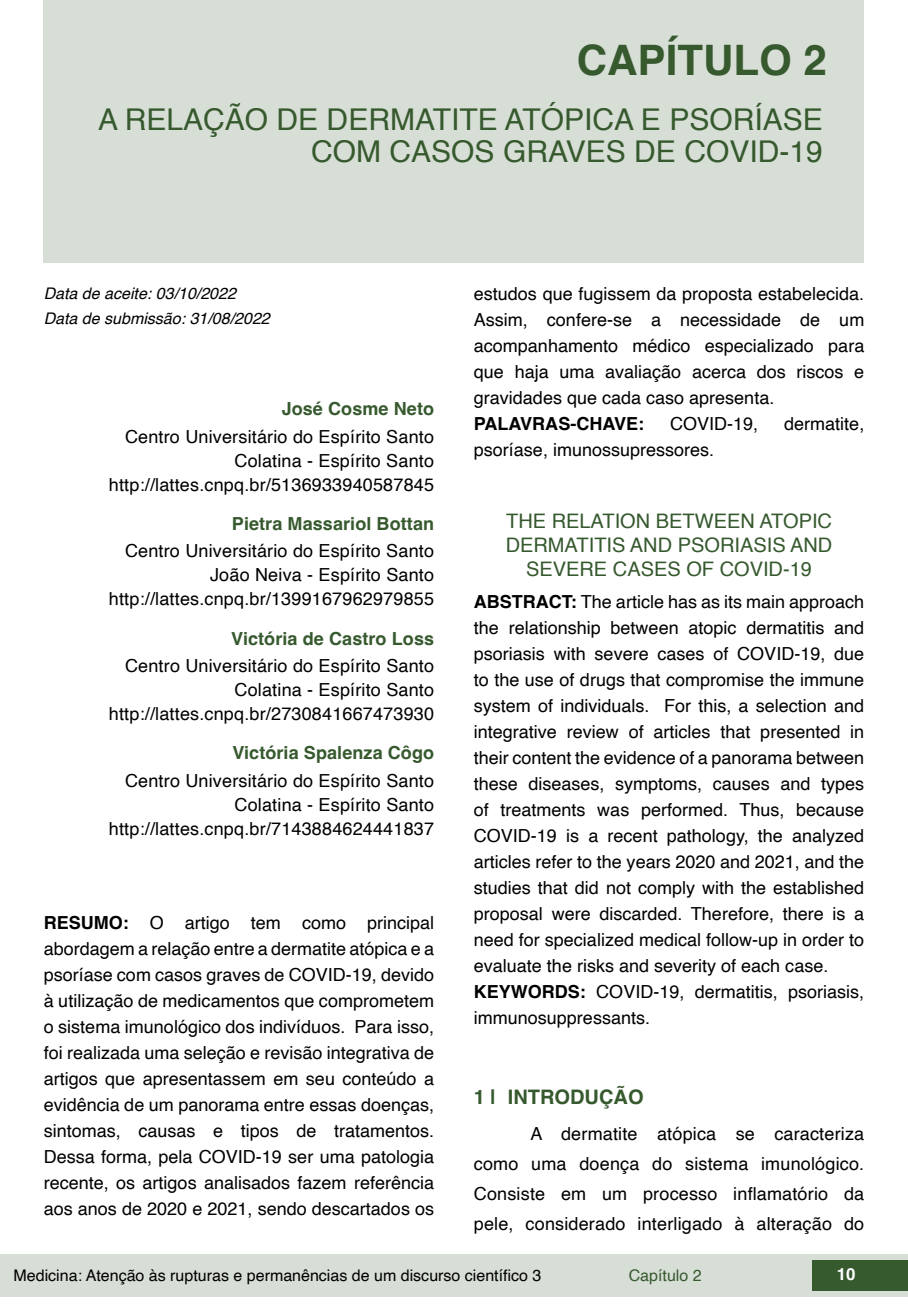
<style>
.page{position:relative;width:908px;height:1304px;background:#fff}
.page>*{position:absolute;margin:0;border:0;box-sizing:border-box;transform-origin:0 0}
.t1{font:700 42px "Helvetica";color:#36592e}
.t2{font:30px/32px "Helvetica";color:#36592e;text-align:right}
.t3{font:20px/24px "Helvetica";color:#36592e;text-align:center}
.t4{font:700 20px "Helvetica";color:#36592e}
.t5{font:18px/26px "Helvetica";color:#000;text-align:right}
.t6{font:700 18px "Helvetica";letter-spacing:.005em;color:#36592e}
.t7{font:700 18px "Helvetica";color:#000}
.t8{font:700 16.8px "Helvetica";color:#fff}
.t9{font:16px "Helvetica";color:#000}
.t10{font:italic 16px "Helvetica";color:#000}
.t11{font:16px "Helvetica";color:#36592e}
.s1{font-weight:700}
</style>
<div class="page">
<div style="left:0;top:1254px;width:906px;height:43px;background:#d7ded5"></div>
<div style="left:812px;top:1261px;width:95px;height:30px;background:#36592e"></div>
<div style="left:44px;top:0;width:819px;height:263px;background:#d7ded5"></div>
<h1 class="t1" style="left:576px;top:35px;width:251px">CAPÍTULO 2</h1>
<h2 class="t2" style="left:98px;top:104px;width:726px">A RELAÇÃO DE DERMATITE ATÓPICA E PSORÍASE<br>COM CASOS GRAVES DE COVID-19</h2>
<p class="t10" style="left:44px;top:280px;width:194px">Data de aceite: 03/10/2022</p>
<p class="t10" style="left:44px;top:306px;width:227px">Data de submissão: 31/08/2022</p>
<p class="t6" style="left:281px;top:398px;width:154px">José Cosme Neto</p>
<p class="t5" style="left:109px;top:425px;width:326px;line-height:24px">Centro Universitário do Espírito Santo<br>Colatina - Espírito Santo http://lattes.cnpq.br/5136933940587845</p>
<p class="t6" style="left:232px;top:513px;width:204px">Pietra Massariol Bottan</p>
<p class="t5" style="left:109px;top:540px;width:326px;line-height:24px">Centro Universitário do Espírito Santo<br>João Neiva - Espírito Santo http://lattes.cnpq.br/1399167962979855</p>
<p class="t6" style="left:231px;top:627px;width:204px">Victória de Castro Loss</p>
<p class="t5" style="left:109px;top:654px;width:326px;line-height:24px">Centro Universitário do Espírito Santo<br>Colatina - Espírito Santo http://lattes.cnpq.br/2730841667473930</p>
<p class="t6" style="left:232px;top:742px;width:203px">Victória Spalenza Côgo</p>
<p class="t5" style="left:109px;top:769px;width:326px;line-height:24px">Centro Universitário do Espírito Santo<br>Colatina - Espírito Santo http://lattes.cnpq.br/7143884624441837</p>
<p class="t5" style="left:44px;top:910px;width:392px;text-align:justify"><span class="s1">RESUMO:</span> O artigo tem como principal abordagem a relação entre a dermatite atópica e a psoríase com casos graves de COVID-19, devido à utilização de medicamentos que comprometem o sistema imunológico dos indivíduos. Para isso, foi realizada uma seleção e revisão integrativa de artigos que apresentassem em seu conteúdo a evidência de um panorama entre essas doenças, sintomas, causas e tipos de tratamentos.<br>Dessa forma, pela COVID-19 ser uma patologia recente, os artigos analisados fazem referência aos anos de 2020 e 2021, sendo descartados os</p>
<p class="t5" style="left:473px;top:281px;width:392px;text-align:justify">estudos que fugissem da proposta estabelecida.<br>Assim, confere-se a necessidade de um acompanhamento médico especializado para que haja uma avaliação acerca dos riscos e gravidades que cada caso apresenta.</p>
<p class="t7" style="left:473px;top:413px;width:172px">PALAVRAS-CHAVE:</p>
<p class="t5" style="left:669px;top:411px;width:90px">COVID-19,</p>
<p class="t5" style="left:783px;top:411px;width:82px">dermatite,</p>
<p class="t5" style="left:473px;top:437px;width:242px">psoríase, imunossupressores.</p>
<p class="t3" style="left:505px;top:510px;width:328px">THE RELATION BETWEEN ATOPIC<br>DERMATITIS AND PSORIASIS AND<br>SEVERE CASES OF COVID-19</p>
<p class="t5" style="left:473px;top:589px;width:392px;text-align:left"><span class="s1">ABSTRACT:</span> The article has as its main approach the relationship between atopic dermatitis and psoriasis with severe cases of COVID-19, due to the use of drugs that compromise the immune system of individuals. For this, a selection and integrative review of articles that presented in their content the evidence of a panorama between these diseases, symptoms, causes and types of treatments was performed. Thus, because COVID-19 is a recent pathology, the analyzed articles refer to the years 2020 and 2021, and the studies that did not comply with the established proposal were discarded. Therefore, there is a need for specialized medical follow-up in order to evaluate the risks and severity of each case.<br><span class="s1">KEYWORDS:</span> COVID-19, dermatitis, psoriasis, immunosuppressants.</p>
<p class="t4" style="left:473px;top:1085px;width:171px">1 | INTRODUÇÃO</p>
<p class="t5" style="left:473px;top:1119px;width:392px;line-height:30px;text-align:justify;text-indent:57px">A dermatite atópica se caracteriza como uma doença do sistema imunológico.<br>Consiste em um processo inflamatório da pele, considerado interligado à alteração do</p>
<p class="t9" style="left:14px;top:1263px;width:529px">Medicina: Atenção às rupturas e permanências de um discurso científico 3</p>
<p class="t11" style="left:628px;top:1263px;width:74px">Capítulo 2</p>
<p class="t8" style="left:836px;top:1264px;width:20px">10</p>
</div>
